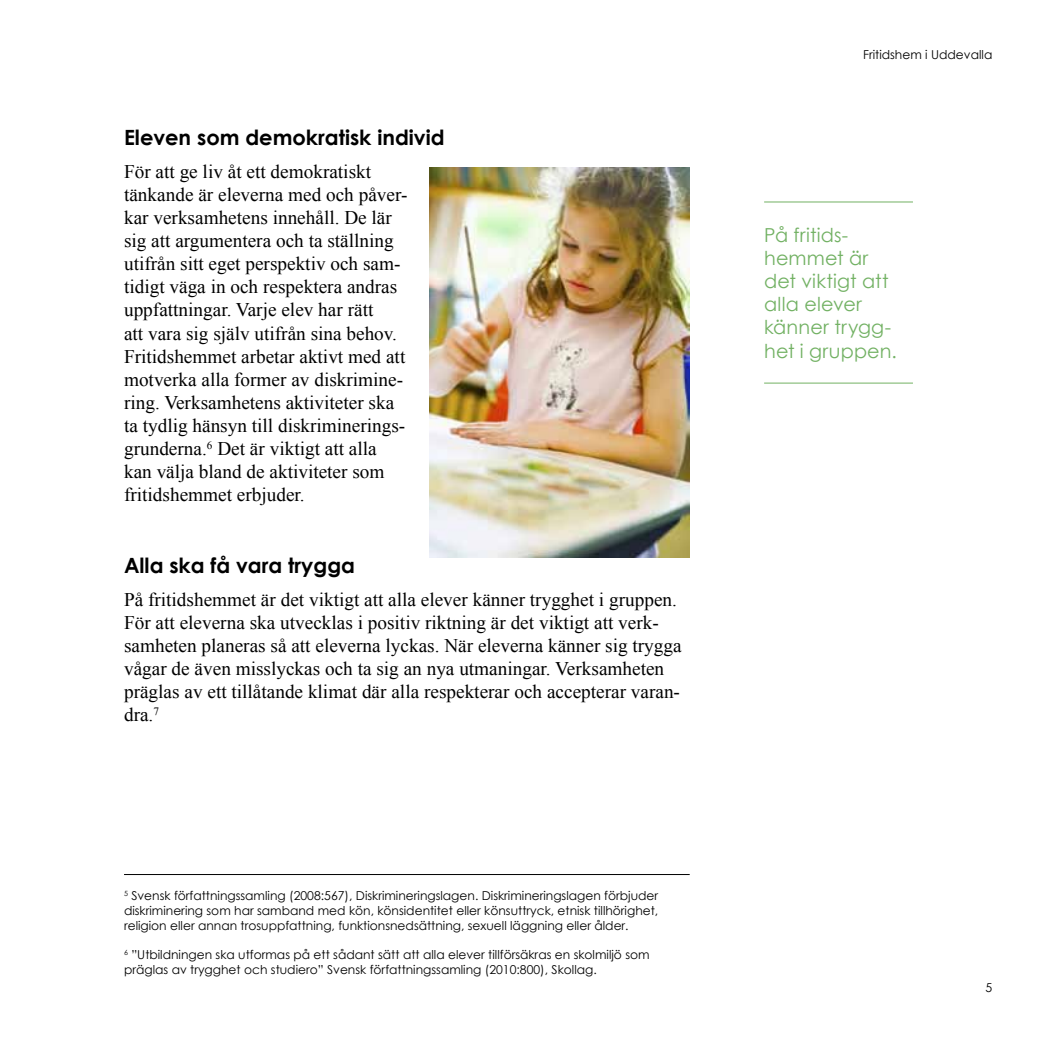
<style>
.page{position:relative;width:1042px;height:1042px;background:#fff}
.page>*{position:absolute;margin:0;border:0;box-sizing:border-box;transform-origin:0 0}
.t1{font:700 21px "Century Gothic";color:#000}
.t2{font:19.25px/23.1px "Times New Roman";color:#000}
.t3{font:19.25px/23.1px "Century Gothic";letter-spacing:.01em;color:#72b163}
.t4{font:12.25px/14.7px "Century Gothic";color:#000;text-align:justify}
</style>
<div class="page">
<img style="left:429px;top:167px;width:261px;height:390px">
<hr style="left:124px;top:874px;width:566px;height:1px;background:#000">
<hr style="left:764px;top:202px;width:149px;height:1px;background:#72b163">
<hr style="left:764px;top:383px;width:149px;height:1px;background:#72b163">
<p class="t1" style="left:124px;top:121px;width:322px">Eleven som demokratisk individ</p>
<p class="t2" style="left:124px;top:159px;width:285px">För att ge liv åt ett demokratiskt tänkande är eleverna med och påver&shy;kar verksamhetens innehåll. De lär sig att argumentera och ta ställning utifrån sitt eget perspektiv och sam&shy;tidigt väga in och respektera andras uppfattningar. Varje elev har rätt<br>att vara sig själv utifrån sina behov.<br>Fritidshemmet arbetar aktivt med att motverka alla former av diskrimine&shy;ring. Verksamhetens aktiviteter ska ta tydlig hänsyn till diskriminerings&shy;grunderna.<sup>6</sup> Det är viktigt att alla kan välja bland de aktiviteter som fritidshemmet erbjuder.</p>
<p class="t1" style="left:124px;top:549px;width:233px">Alla ska få vara trygga</p>
<p class="t2" style="left:124px;top:587px;width:559px">På fritidshemmet är det viktigt att alla elever känner trygghet i gruppen.<br>För att eleverna ska utvecklas i positiv riktning är det viktigt att verk&shy;samheten planeras så att eleverna lyckas. När eleverna känner sig trygga vågar de även misslyckas och ta sig an nya utmaningar. Verksamheten präglas av ett tillåtande klimat där alla respekterar och accepterar varan&shy;dra.<sup>7</sup></p>
<p class="t4" style="left:124px;top:888px;width:536px"><sup>5</sup> Svensk författningssamling (2008:567), Diskrimineringslagen. Diskrimineringslagen förbjuder diskriminering som har samband med kön, könsidentitet eller könsuttryck, etnisk tillhörighet, religion eller annan trosuppfattning, funktionsnedsättning, sexuell läggning eller ålder.</p>
<p class="t4" style="left:124px;top:947px;width:527px"><sup>6</sup> ”Utbildningen ska utformas på ett sådant sätt att alla elever tillförsäkras en skolmiljö som präglas av trygghet och studiero” Svensk författningssamling (2010:800), Skollag.</p>
<p class="t4" style="left:863px;top:47px;width:131px">Fritidshem i Uddevalla</p>
<p class="t3" style="left:764px;top:223px;width:134px">På fritids&shy;hemmet är det viktigt att alla elever känner trygg&shy;het i gruppen.</p>
<p class="t4" style="left:985px;top:980px;width:8px">5</p>
</div>
